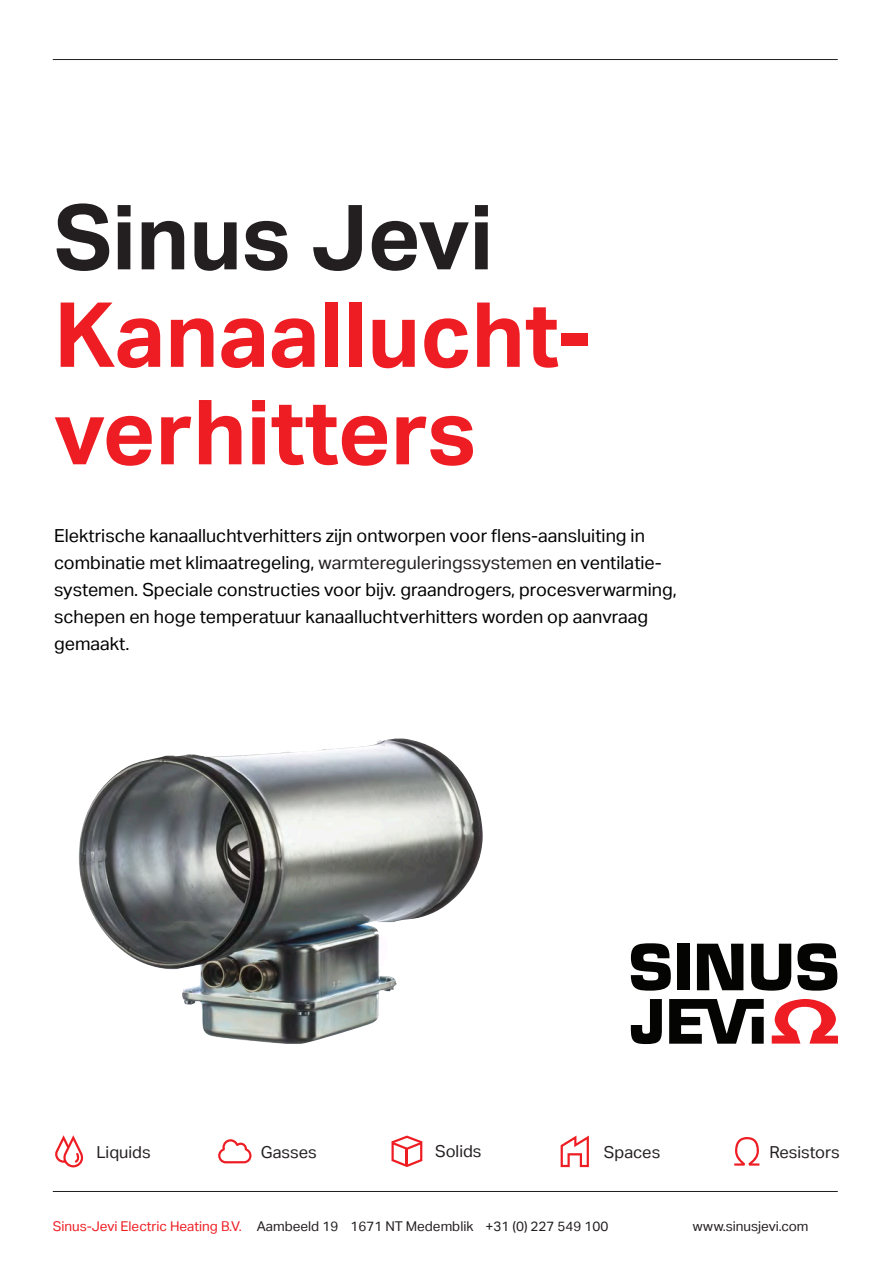
<style>
.page{position:relative;width:893px;height:1263px;background:#fff}
.page>*{position:absolute;margin:0;border:0;box-sizing:border-box;transform-origin:0 0}
.t1{font:700 90px/97.5px "Aktiv Grotesk";color:#ee1d23}
.t2{font:700 90px "Aktiv Grotesk";color:#231f20}
.t3{font:18px/27px "Aktiv Grotesk";color:#000}
.t4{font:16.5px "Aktiv Grotesk";color:#231f20}
.t5{font:13.5px "Aktiv Grotesk";color:#231f20}
.s1{color:#231f20}
.s2{color:#ee1d23}
</style>
<div class="page">
<hr style="left:53px;top:59px;width:785px;height:1px;background:#231f20">
<hr style="left:53px;top:1191px;width:785px;height:1px;background:#231f20">
<svg style="left:631px;top:999px;width:133px;height:45px"></svg>
<svg style="left:772px;top:999px;width:66px;height:44px"></svg>
<svg style="left:631px;top:943px;width:40px;height:48px"></svg>
<div style="left:677px;top:944px;width:12px;height:46px;background:#040503"></div>
<svg style="left:697px;top:944px;width:46px;height:46px"></svg>
<svg style="left:751px;top:944px;width:40px;height:47px"></svg>
<svg style="left:797px;top:943px;width:41px;height:48px"></svg>
<svg style="left:55px;top:1135px;width:28px;height:32px"></svg>
<svg style="left:218px;top:1139px;width:34px;height:24px"></svg>
<svg style="left:391px;top:1135px;width:31px;height:32px"></svg>
<svg style="left:561px;top:1135px;width:28px;height:32px"></svg>
<svg style="left:734px;top:1137px;width:25px;height:28px"></svg>
<img style="left:78px;top:738px;width:405px;height:306px">
<h1 class="t2" style="left:54px;top:182px;width:441px">Sinus Jevi</h1>
<h1 class="t1" style="left:54px;top:284px;width:539px">Kanaallucht&shy;verhitters</h1>
<p class="t3" style="left:54px;top:522px;width:624px">Elektrische kanaalluchtverhitters zijn ontworpen voor flens-aansluiting in combinatie met klimaatregeling, <span class="s1">warmtereguleringssystemen</span> en ventilatie&shy;systemen. Speciale constructies voor bijv. graandrogers, procesverwarming, schepen en hoge temperatuur kanaalluchtverhitters worden op aanvraag gemaakt.</p>
<p class="t4" style="left:96px;top:1142px;width:56px">Liquids</p>
<p class="t4" style="left:261px;top:1142px;width:57px">Gasses</p>
<p class="t4" style="left:435px;top:1141px;width:48px">Solids</p>
<p class="t4" style="left:604px;top:1142px;width:58px">Spaces</p>
<p class="t4" style="left:769px;top:1142px;width:72px">Resistors</p>
<p class="t5" style="left:53px;top:1218px;width:557px"><span class="s2">Sinus-Jevi Electric Heating B.V.</span> Aambeeld 19 1671 NT Medemblik +31 (0) 227 549 100</p>
<p class="t5" style="left:693px;top:1218px;width:117px">www.sinusjevi.com</p>
</div>
